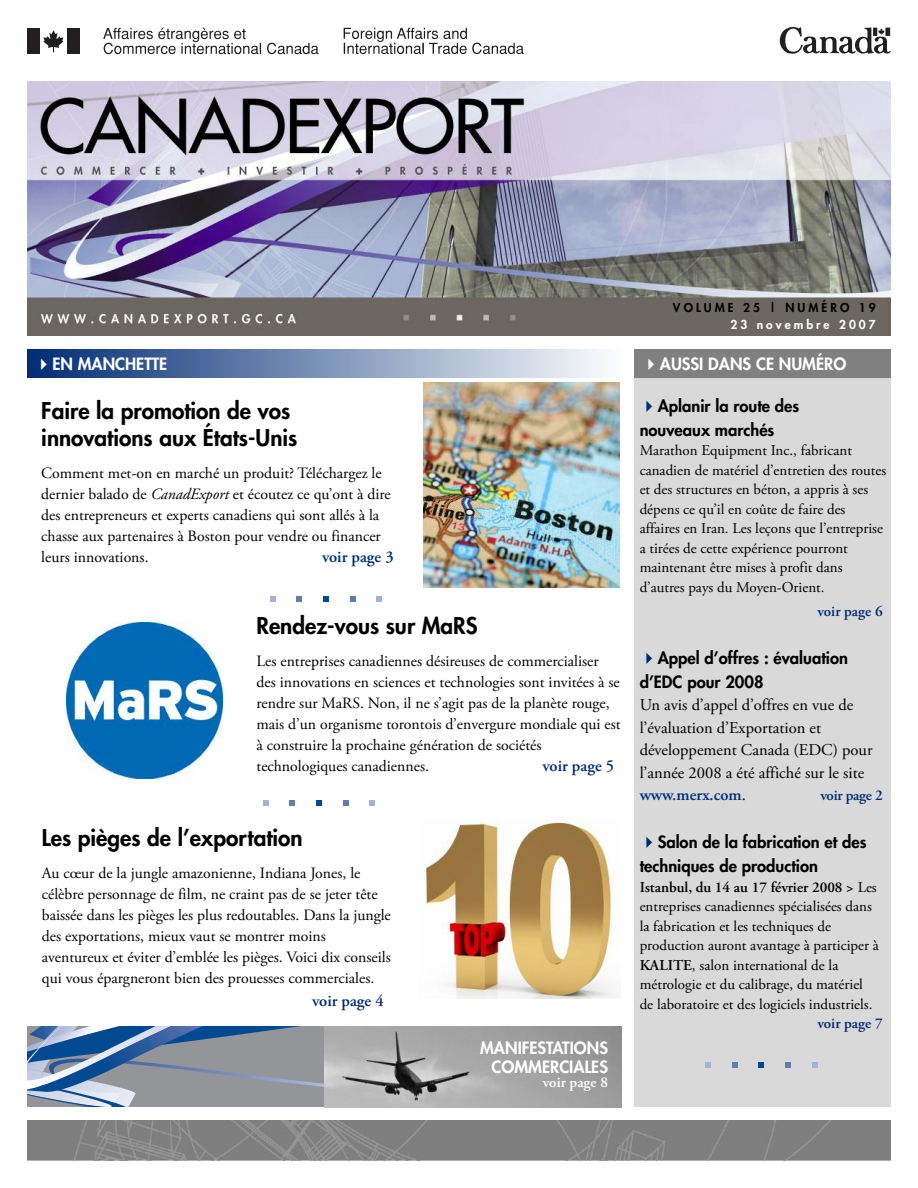
<style>
.page{position:relative;width:918px;height:1188px;background:#fff}
.page>*{position:absolute;margin:0;border:0;box-sizing:border-box;transform-origin:0 0}
.t1{font:800 22.5px/27px "Futura";color:#000}
.t2{font:16.5px/22.5px "Adobe Garamond Pro";color:#000}
.t3{font:800 16.5px/24px "Futura";color:#000}
.t4{font:800 16.5px/19.5px "Futura";color:#fff;text-align:right}
.t5{font:600 16.5px "Adobe Garamond Pro";color:#002c74}
.t6{font:15.75px/21px "Adobe Garamond Pro";color:#000}
.t7{font:15px/19.5px "Adobe Garamond Pro";color:#000}
.t8{font:600 15px "Adobe Garamond Pro";color:#002c74}
.t9{font:600 15px "Adobe Garamond Pro";letter-spacing:-.02em;color:#002c74}
.t10{font:600 15px "Adobe Garamond Pro";color:#fff}
.t11{font:800 12px "Futura";letter-spacing:.25em;color:#000}
.t12{font:800 12px "Futura";letter-spacing:.25em;color:#fff}
.s1{font-style:italic}
.s2{font-weight:600;color:#002c74}
.s3{font-weight:600}
</style>
<div class="page">
<div style="left:27px;top:349px;width:594px;height:29px;background:linear-gradient(to right,#002c74,#fcfdfd)"></div>
<div style="left:634px;top:349px;width:257px;height:29px;background:#808080"></div>
<div style="left:634px;top:378px;width:257px;height:729px;background:#d9d9d9"></div>
<svg style="left:27px;top:1026px;width:297px;height:81px;background:#7e8fa4"></svg>
<img style="left:324px;top:1026px;width:297px;height:81px">
<img style="left:27px;top:1120px;width:864px;height:41px">
<svg style="left:732px;top:1063px;width:5px;height:5px"></svg>
<svg style="left:705px;top:1063px;width:6px;height:5px"></svg>
<svg style="left:759px;top:1063px;width:5px;height:5px"></svg>
<svg style="left:812px;top:1063px;width:5px;height:5px"></svg>
<svg style="left:785px;top:1063px;width:6px;height:5px"></svg>
<img style="left:66px;top:622px;width:156px;height:156px">
<svg style="left:297px;top:596px;width:5px;height:5px"></svg>
<svg style="left:270px;top:596px;width:5px;height:5px"></svg>
<svg style="left:323px;top:596px;width:6px;height:5px"></svg>
<svg style="left:376px;top:596px;width:6px;height:5px"></svg>
<svg style="left:350px;top:596px;width:5px;height:5px"></svg>
<svg style="left:290px;top:800px;width:5px;height:6px"></svg>
<svg style="left:263px;top:800px;width:5px;height:6px"></svg>
<svg style="left:316px;top:800px;width:6px;height:6px"></svg>
<svg style="left:369px;top:800px;width:6px;height:6px"></svg>
<svg style="left:343px;top:800px;width:5px;height:6px"></svg>
<img style="left:418px;top:822px;width:199px;height:177px">
<img style="left:423px;top:382px;width:197px;height:205px">
<img style="left:27px;top:81px;width:864px;height:255px">
<svg style="left:103px;top:28px;width:158px;height:26px"></svg>
<svg style="left:267px;top:43px;width:52px;height:11px"></svg>
<svg style="left:344px;top:28px;width:180px;height:26px"></svg>
<div style="left:27px;top:28px;width:13px;height:26px;background:#231f20"></div>
<svg style="left:43px;top:30px;width:21px;height:22px"></svg>
<div style="left:67px;top:28px;width:13px;height:26px;background:#231f20"></div>
<svg style="left:780px;top:27px;width:111px;height:27px"></svg>
<div style="left:885px;top:28px;width:5px;height:8px;background:#231f20"></div>
<svg style="left:41px;top:359px;width:6px;height:11px"></svg>
<p class="t11" style="left:673px;top:302px;width:204px">VOLUME 25 | NUMÉRO 19</p>
<p class="t12" style="left:730px;top:319px;width:147px">23 novembre 2007</p>
<p class="t4" style="left:52px;top:355px;width:116px">EN MANCHETTE</p>
<p class="t4" style="left:660px;top:355px;width:188px">AUSSI DANS CE NUMÉRO</p>
<h1 class="t1" style="left:41px;top:399px;width:258px">Faire la promotion de vos innovations aux États-Unis</h1>
<p class="t6" style="left:41px;top:464px;width:351px">Comment met-on en marché un produit? Téléchargez le dernier balado de <span class="s1">CanadExport</span> et écoutez ce qu’ont à dire des entrepreneurs et experts canadiens qui sont allés à la chasse aux partenaires à Boston pour vendre ou financer leurs innovations.</p>
<p class="t5" style="left:322px;top:551px;width:73px">voir page 3</p>
<h1 class="t1" style="left:256px;top:614px;width:223px">Rendez-vous sur MaRS</h1>
<p class="t6" style="left:256px;top:652px;width:366px">Les entreprises canadiennes désireuses de commercialiser des innovations en sciences et technologies sont invitées à se rendre sur MaRS. Non, il ne s’agit pas de la planète rouge, mais d’un organisme torontois d’envergure mondiale qui est à construire la prochaine génération de sociétés technologiques canadiennes.</p>
<p class="t5" style="left:543px;top:759px;width:73px">voir page 5</p>
<h1 class="t1" style="left:42px;top:826px;width:262px">Les pièges de l’exportation</h1>
<p class="t6" style="left:42px;top:864px;width:351px">Au cœur de la jungle amazonienne, Indiana Jones, le célèbre personnage de film, ne craint pas de se jeter tête baissée dans les pièges les plus redoutables. Dans la jungle des exportations, mieux vaut se montrer moins aventureux et éviter d’emblée les pièges. Voici dix conseils qui vous épargneront bien des prouesses commerciales.</p>
<p class="t5" style="left:312px;top:994px;width:73px">voir page 4</p>
<p class="t4" style="left:480px;top:1039px;width:129px">MANIFESTATIONS<br>COMMERCIALES</p>
<p class="t10" style="left:543px;top:1076px;width:67px">voir page 8</p>
<p class="t3" style="left:640px;top:395px;width:161px;text-indent:18px">Aplanir la route des nouveaux marchés</p>
<p class="t7" style="left:640px;top:442px;width:248px">Marathon Equipment Inc., fabricant canadien de matériel d’entretien des routes et des structures en béton, a appris à ses dépens ce qu’il en coûte de faire des affaires en Iran. Les leçons que l’entreprise a tirées de cette expérience pourront maintenant être mises à profit dans d’autres pays du Moyen-Orient.</p>
<p class="t8" style="left:818px;top:605px;width:67px">voir page 6</p>
<p class="t3" style="left:640px;top:647px;width:210px;text-indent:18px">Appel d’offres : évaluation d’EDC pour 2008</p>
<p class="t2" style="left:640px;top:695px;width:234px">Un avis d’appel d’offres en vue de l’évaluation d’Exportation et développement Canada (EDC) pour l’année 2008 a été affiché sur le site <span class="s2">www.merx.com</span>.</p>
<p class="t9" style="left:820px;top:790px;width:64px">voir page 2</p>
<p class="t3" style="left:640px;top:832px;width:228px;text-indent:18px">Salon de la fabrication et des techniques de production</p>
<p class="t7" style="left:640px;top:879px;width:241px"><span class="s3">Istanbul, du 14 au 17 février 2008 &gt;</span> Les entreprises canadiennes spécialisées dans la fabrication et les techniques de production auront avantage à participer à <span class="s3">KALITE</span>, salon international de la métrologie et du calibrage, du matériel de laboratoire et des logiciels industriels.</p>
<p class="t8" style="left:818px;top:1018px;width:67px">voir page 7</p>
</div>
